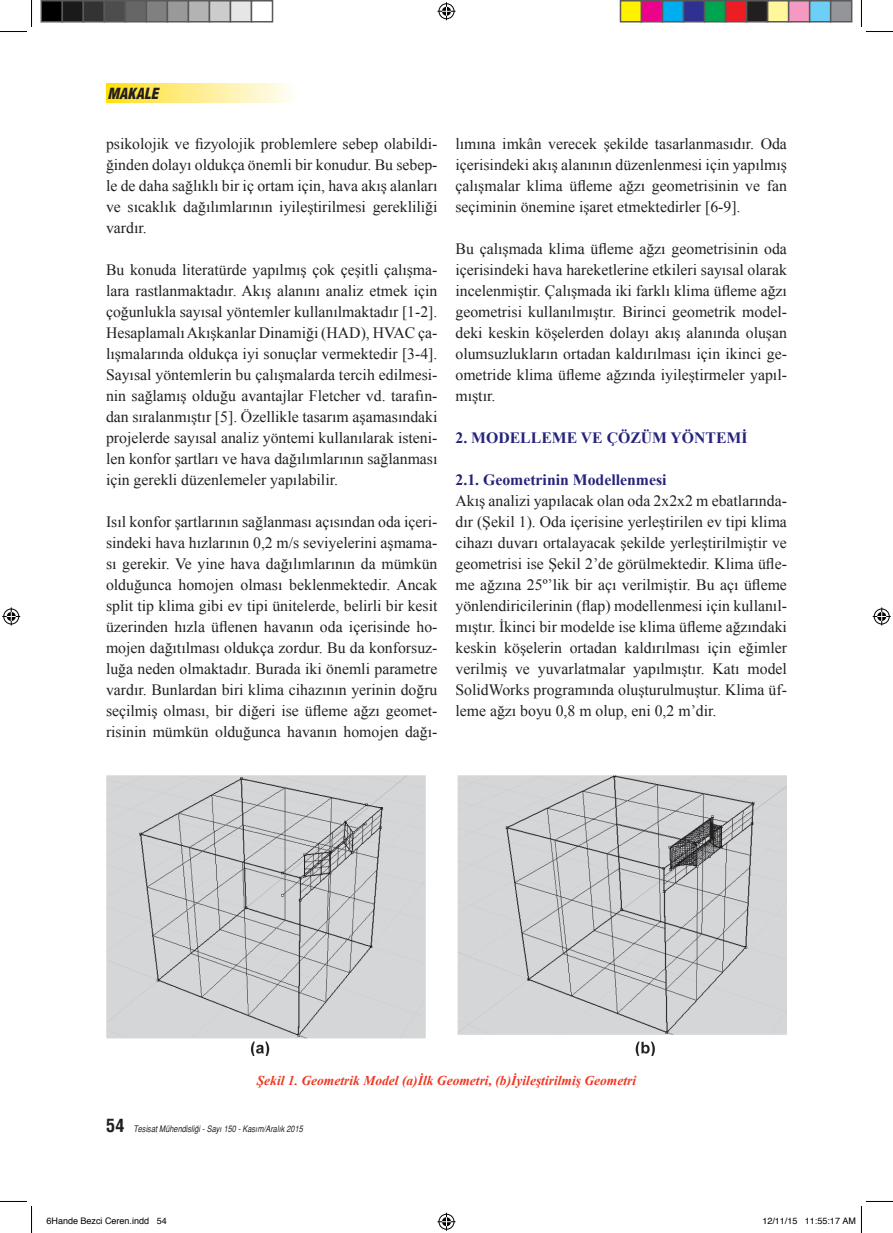
<style>
.page{position:relative;width:893px;height:1233px;background:#fff}
.page>*{position:absolute;margin:0;border:0;box-sizing:border-box;transform-origin:0 0}
.t1{font:15.75px/21px "Times New Roman";color:#231f20;text-align:justify}
.t2{font:700 15.75px "Times New Roman";color:#26237b}
.t3{font:italic 900 condensed 15px "Helvetica";color:#231f20}
.t4{font:italic 700 13.5px "Times New Roman";color:#ef3822}
.t5{font:italic 9px "Helvetica Narrow";color:#231f20}
.t6{font:9px "Helvetica";color:#000}
.s1{font-family:"Helvetica";font-weight:700;font-style:normal;font-stretch:condensed;font-size:18px}
</style>
<div class="page">
<svg style="left:106px;top:84px;width:185px;height:19px"></svg>
<img style="left:106px;top:775px;width:680px;height:280px">
<svg style="left:0;top:0;width:32px;height:32px"></svg>
<svg style="left:0;top:1201px;width:32px;height:31px"></svg>
<svg style="left:860px;top:0;width:32px;height:32px"></svg>
<svg style="left:437px;top:2px;width:18px;height:18px"></svg>
<svg style="left:437px;top:1212px;width:18px;height:18px"></svg>
<svg style="left:2px;top:607px;width:18px;height:18px"></svg>
<svg style="left:872px;top:607px;width:18px;height:18px"></svg>
<div style="left:41px;top:1px;width:21px;height:21px;background:#000"></div>
<div style="left:40px;top:0;width:23px;height:23px;border:2px solid #595959"></div>
<div style="left:62px;top:1px;width:21px;height:21px;background:#1a1a1a"></div>
<div style="left:62px;top:0;width:22px;height:23px;border:2px solid #595959"></div>
<div style="left:83px;top:1px;width:21px;height:21px;background:#333"></div>
<div style="left:82px;top:0;width:23px;height:23px;border:2px solid #595959"></div>
<div style="left:104px;top:1px;width:21px;height:21px;background:#4d4d4d"></div>
<div style="left:104px;top:0;width:22px;height:23px;border:2px solid #595959"></div>
<div style="left:125px;top:1px;width:21px;height:21px;background:#666"></div>
<div style="left:124px;top:0;width:23px;height:23px;border:2px solid #595959"></div>
<div style="left:146px;top:1px;width:21px;height:21px;background:#808080"></div>
<div style="left:146px;top:0;width:22px;height:23px;border:2px solid #595959"></div>
<div style="left:167px;top:1px;width:21px;height:21px;background:#999"></div>
<div style="left:166px;top:0;width:23px;height:23px;border:2px solid #595959"></div>
<div style="left:188px;top:1px;width:21px;height:21px;background:#b3b3b3"></div>
<div style="left:188px;top:0;width:22px;height:23px;border:2px solid #595959"></div>
<div style="left:209px;top:1px;width:21px;height:21px;background:#ccc"></div>
<div style="left:208px;top:0;width:23px;height:23px;border:2px solid #595959"></div>
<div style="left:230px;top:1px;width:21px;height:21px;background:#e6e6e6"></div>
<div style="left:230px;top:0;width:22px;height:23px;border:2px solid #595959"></div>
<div style="left:250px;top:0;width:23px;height:23px;border:2px solid #595959"></div>
<div style="left:620px;top:1px;width:21px;height:21px;background:#fff101"></div>
<div style="left:619px;top:0;width:23px;height:23px;border:2px solid #595959"></div>
<div style="left:641px;top:1px;width:21px;height:21px;background:#ed028c"></div>
<div style="left:640px;top:0;width:23px;height:23px;border:2px solid #595959"></div>
<div style="left:662px;top:1px;width:21px;height:21px;background:#00aeef"></div>
<div style="left:661px;top:0;width:23px;height:23px;border:2px solid #595959"></div>
<div style="left:683px;top:1px;width:21px;height:21px;background:#2e3092"></div>
<div style="left:682px;top:0;width:23px;height:23px;border:2px solid #595959"></div>
<div style="left:704px;top:1px;width:21px;height:21px;background:#00a54f"></div>
<div style="left:703px;top:0;width:23px;height:23px;border:2px solid #595959"></div>
<div style="left:725px;top:1px;width:21px;height:21px;background:#ee1d23"></div>
<div style="left:724px;top:0;width:23px;height:23px;border:2px solid #595959"></div>
<div style="left:746px;top:1px;width:21px;height:21px;background:#231f20"></div>
<div style="left:745px;top:0;width:23px;height:23px;border:2px solid #595959"></div>
<div style="left:767px;top:1px;width:21px;height:21px;background:#fff79a"></div>
<div style="left:766px;top:0;width:23px;height:23px;border:2px solid #595959"></div>
<div style="left:788px;top:1px;width:21px;height:21px;background:#f499c2"></div>
<div style="left:787px;top:0;width:23px;height:23px;border:2px solid #595959"></div>
<div style="left:809px;top:1px;width:21px;height:21px;background:#6bcff6"></div>
<div style="left:808px;top:0;width:23px;height:23px;border:2px solid #595959"></div>
<div style="left:830px;top:1px;width:21px;height:21px;background:#939598"></div>
<div style="left:829px;top:0;width:23px;height:23px;border:2px solid #595959"></div>
<svg style="left:860px;top:1201px;width:32px;height:31px"></svg>
<p class="t3" style="left:107px;top:84px;width:52px">MAKALE</p>
<p class="t1" style="left:106px;top:133px;width:333px">psikolojik ve fizyolojik problemlere sebep olabildi&shy;ğinden dolayı oldukça önemli bir konudur. Bu sebep&shy;le de daha sağlıklı bir iç ortam için, hava akış alanları ve sıcaklık dağılımlarının iyileştirilmesi gerekliliği vardır.</p>
<p class="t1" style="left:106px;top:259px;width:333px">Bu konuda literatürde yapılmış çok çeşitli çalışma&shy;lara rastlanmaktadır. Akış alanını analiz etmek için çoğunlukla sayısal yöntemler kullanılmaktadır [1-2].<br>Hesaplamalı Akışkanlar Dinamiği (HAD), HVAC ça&shy;lışmalarında oldukça iyi sonuçlar vermektedir [3-4].<br>Sayısal yöntemlerin bu çalışmalarda tercih edilmesi&shy;nin sağlamış olduğu avantajlar Fletcher vd. tarafın&shy;dan sıralanmıştır [5]. Özellikle tasarım aşamasındaki projelerde sayısal analiz yöntemi kullanılarak isteni&shy;len konfor şartları ve hava dağılımlarının sağlanması için gerekli düzenlemeler yapılabilir.</p>
<p class="t1" style="left:106px;top:511px;width:333px">Isıl konfor şartlarının sağlanması açısından oda içeri&shy;sindeki hava hızlarının 0,2 m/s seviyelerini aşmama&shy;sı gerekir. Ve yine hava dağılımlarının da mümkün olduğunca homojen olması beklenmektedir. Ancak split tip klima gibi ev tipi ünitelerde, belirli bir kesit üzerinden hızla üflenen havanın oda içerisinde ho&shy;mojen dağıtılması oldukça zordur. Bu da konforsuz&shy;luğa neden olmaktadır. Burada iki önemli parametre vardır. Bunlardan biri klima cihazının yerinin doğru seçilmiş olması, bir diğeri ise üfleme ağzı geomet&shy;risinin mümkün olduğunca havanın homojen dağı-</p>
<p class="t1" style="left:455px;top:133px;width:333px">lımına imkân verecek şekilde tasarlanmasıdır. Oda içerisindeki akış alanının düzenlenmesi için yapılmış çalışmalar klima üfleme ağzı geometrisinin ve fan seçiminin önemine işaret etmektedirler [6-9].</p>
<p class="t1" style="left:455px;top:238px;width:333px">Bu çalışmada klima üfleme ağzı geometrisinin oda içerisindeki hava hareketlerine etkileri sayısal olarak incelenmiştir. Çalışmada iki farklı klima üfleme ağzı geometrisi kullanılmıştır. Birinci geometrik model&shy;deki keskin köşelerden dolayı akış alanında oluşan olumsuzlukların ortadan kaldırılması için ikinci ge&shy;ometride klima üfleme ağzında iyileştirmeler yapıl&shy;mıştır.</p>
<p class="t2" style="left:455px;top:426px;width:293px">2. MODELLEME VE ÇÖZÜM YÖNTEMİ</p>
<p class="t2" style="left:455px;top:468px;width:212px">2.1. Geometrinin Modellenmesi</p>
<p class="t1" style="left:455px;top:490px;width:333px">Akış analizi yapılacak olan oda 2x2x2 m ebatlarında&shy;dır (Şekil 1). Oda içerisine yerleştirilen ev tipi klima cihazı duvarı ortalayacak şekilde yerleştirilmiştir ve geometrisi ise Şekil 2’de görülmektedir. Klima üfle&shy;me ağzına 25º’lik bir açı verilmiştir. Bu açı üfleme yönlendiricilerinin (flap) modellenmesi için kullanıl&shy;mıştır. İkinci bir modelde ise klima üfleme ağzındaki keskin köşelerin ortadan kaldırılması için eğimler verilmiş ve yuvarlatmalar yapılmıştır. Katı model SolidWorks programında oluşturulmuştur. Klima üf&shy;leme ağzı boyu 0,8 m olup, eni 0,2 m’dir.</p>
<p class="t4" style="left:257px;top:1071px;width:381px">Şekil 1. Geometrik Model (a)İlk Geometri, (b)İyileştirilmiş Geometri</p>
<p class="t5" style="left:106px;top:1123px;width:198px"><span class="s1">54</span> Tesisat Mühendisliği - Sayı 150 - Kasım/Aralık 2015</p>
<p class="t6" style="left:46px;top:1212px;width:122px">6Hande Bezci Ceren.indd 54</p>
<p class="t6" style="left:762px;top:1212px;width:95px">12/11/15 11:55:17 AM</p>
</div>
